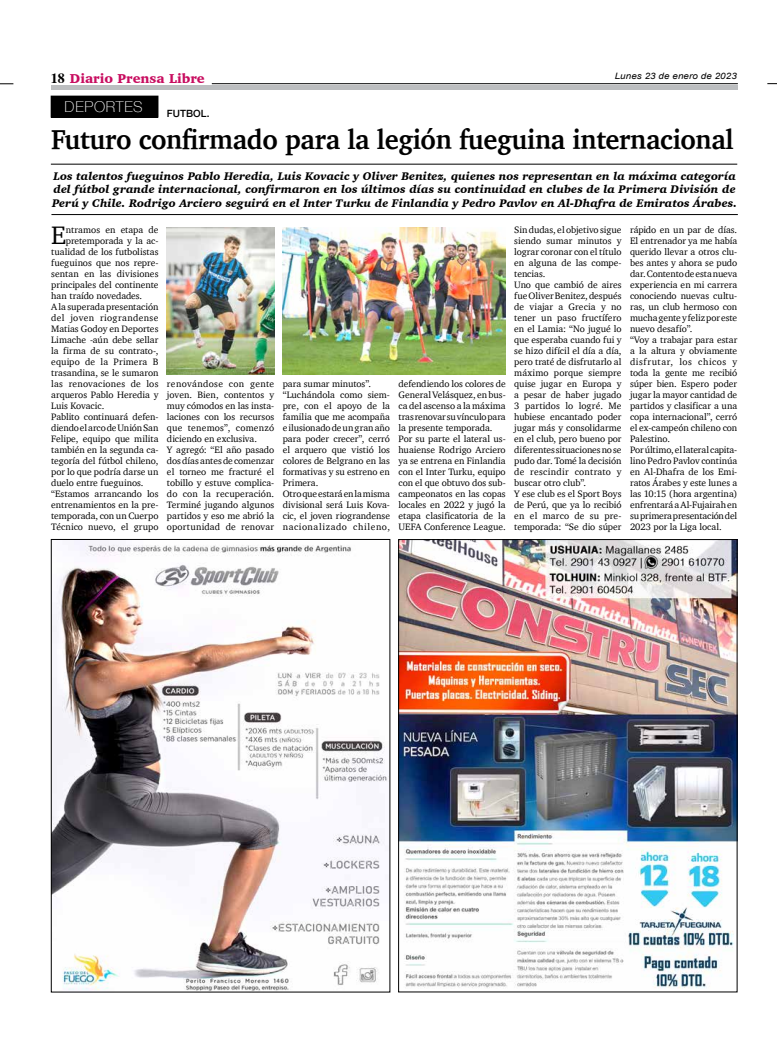
<style>
.page{position:relative;width:777px;height:1063px;background:#fff}
.page>*{position:absolute;margin:0;border:0;box-sizing:border-box;transform-origin:0 0}
.t1{font:700 28px "Charter";letter-spacing:-.01em;color:#000;scale:.95 1}
.t2{font:25.9px "Charter";color:#000}
.t3{font:100 15px "Helvetica Neue";letter-spacing:.045em;color:#fff}
.t4{font:900 13.2px "Charter";color:#c80c5f}
.t5{font:italic 900 11.3px/13.2px "Charter";letter-spacing:.005em;color:#000}
.t6{font:500 10px "Helvetica Neue";letter-spacing:.005em;color:#000}
.t7{font:9.5px/11px "Charter";color:#000}
.t8{font:9.5px "Charter";letter-spacing:.04em;color:#000}
.t9{font:9.5px "Charter";letter-spacing:.02em;color:#000}
.t10{font:italic 8.8px "Arial";letter-spacing:.01em;color:#000;scale:1.11 1}
.s1{font-family:"Times";font-weight:700;font-size:14px;color:#000}
</style>
<div class="page">
<hr style="left:212px;top:83px;width:526px;height:1px;background:#000">
<svg style="left:0;top:84px;width:13px;height:1px"></svg>
<div style="left:51px;top:85px;width:686px;height:5px;background:#bcbec0"></div>
<img style="left:53px;top:541px;width:335px;height:449px">
<div style="left:51px;top:539px;width:339px;height:453px;border:1px solid #000"></div>
<img style="left:400px;top:541px;width:335px;height:448px">
<div style="left:398px;top:539px;width:339px;height:453px;border:1px solid #000"></div>
<div style="left:51px;top:96px;width:107px;height:21px;background:#000"></div>
<hr style="left:51px;top:164px;width:686px;height:1px;background:#000">
<hr style="left:51px;top:214px;width:687px;height:1px;background:#000">
<img style="left:282px;top:228px;width:223px;height:147px">
<img style="left:167px;top:228px;width:107px;height:147px">
<h3 class="t4" style="left:51px;top:70px;width:155px"><span class="s1">18</span> Diario Prensa Libre</h3>
<p class="t10" style="left:615px;top:70px;width:111px">Lunes 23 de enero de 2023</p>
<h3 class="t3" style="left:65px;top:96px;width:80px">DEPORTES</h3>
<p class="t6" style="left:167px;top:105px;width:44px">FUTBOL.</p>
<h1 class="t1" style="left:51px;top:115px;width:720px">Futuro confirmado para la legión fueguina internacional</h1>
<p class="t5" style="left:52px;top:169px;width:686px">Los talentos fueguinos Pablo Heredia, Luis Kovacic y Oliver Benitez, quienes nos representan en la máxima categoría del fútbol grande internacional, confirmaron en los últimos días su continuidad en clubes de la Primera División de<br>Perú y Chile. Rodrigo Arciero seguirá en el Inter Turku de Finlandia y Pedro Pavlov en Al-Dhafra de Emiratos Árabes.</p>
<h2 class="t2" style="left:51px;top:213px;width:16px">E</h2>
<p class="t7" style="left:66px;top:224px;width:94px">ntramos en etapa de</p>
<p class="t7" style="left:514px;top:224px;width:109px">Sin dudas, el objetivo sigue siendo sumar minutos y lograr coronar con el título en alguna de las compe&shy;tencias.<br>Uno que cambió de aires fue Oliver Benitez, después de viajar a Grecia y no tener un paso fructífero en el Lamia: “No jugué lo que esperaba cuando fui y se hizo difícil el día a día, pero traté de disfrutarlo al máximo porque siempre quise jugar en Europa y a pesar de haber jugado<br>3 partidos lo logré. Me hubiese encantado poder jugar más y consolidarme en el club, pero bueno por diferentes situaciones no se pudo dar. Tomé la decisión de rescindir contrato y buscar otro club”.<br>Y ese club es el Sport Boys de Perú, que ya lo recibió en el marco de su pre&shy;temporada: “Se dio súper</p>
<p class="t7" style="left:630px;top:224px;width:109px">rápido en un par de días.<br>El entrenador ya me había querido llevar a otros clu&shy;bes antes y ahora se pudo dar. Contento de esta nueva experiencia en mi carrera conociendo nuevas cultu&shy;ras, un club hermoso con mucha gente y feliz por este nuevo desafío”.<br>“Voy a trabajar para estar a la altura y obviamente disfrutar, los chicos y toda la gente me recibió súper bien. Espero poder jugar la mayor cantidad de partidos y clasificar a una copa internacional”, cerró el ex-campeón chileno con<br>Palestino.<br>Por último, el lateral capita&shy;lino Pedro Pavlov continúa en Al-Dhafra de los Emi&shy;ratos Árabes y este lunes a las 10:15 (hora argentina) enfrentará a Al-Fujairah en su primera presentación del<br>2023 por la Liga local.</p>
<p class="t7" style="left:66px;top:235px;width:94px">pretemporada y la ac-</p>
<p class="t7" style="left:51px;top:246px;width:109px">tualidad de los futbolistas</p>
<p class="t7" style="left:51px;top:257px;width:109px">fueguinos que nos repre-</p>
<p class="t7" style="left:51px;top:268px;width:109px">sentan en las divisiones</p>
<p class="t7" style="left:51px;top:279px;width:109px">principales del continente</p>
<p class="t7" style="left:51px;top:290px;width:93px">han traído novedades.</p>
<p class="t7" style="left:51px;top:301px;width:109px">A la superada presentación</p>
<p class="t8" style="left:51px;top:310px;width:109px">del joven riograndense</p>
<p class="t7" style="left:51px;top:323px;width:109px">Matias Godoy en Deportes</p>
<p class="t7" style="left:51px;top:334px;width:109px">Limache -aún debe sellar</p>
<p class="t7" style="left:51px;top:345px;width:109px">la firma de su contrato-,</p>
<p class="t7" style="left:51px;top:356px;width:109px">equipo de la Primera B</p>
<p class="t7" style="left:51px;top:367px;width:109px">trasandina, se le sumaron</p>
<p class="t9" style="left:51px;top:376px;width:109px">las renovaciones de los</p>
<p class="t7" style="left:51px;top:389px;width:109px">arqueros Pablo Heredia y</p>
<p class="t7" style="left:51px;top:400px;width:55px">Luis Kovacic.</p>
<p class="t7" style="left:51px;top:411px;width:109px">Pablito continuará defen-</p>
<p class="t7" style="left:51px;top:422px;width:109px">diendo el arco de Unión San</p>
<p class="t7" style="left:51px;top:433px;width:109px">Felipe, equipo que milita</p>
<p class="t7" style="left:51px;top:444px;width:109px">también en la segunda ca-</p>
<p class="t7" style="left:51px;top:455px;width:109px">tegoría del fútbol chileno,</p>
<p class="t7" style="left:51px;top:466px;width:109px">por lo que podría darse un</p>
<p class="t7" style="left:51px;top:477px;width:94px">duelo entre fueguinos.</p>
<p class="t7" style="left:51px;top:488px;width:109px">“Estamos arrancando los</p>
<p class="t7" style="left:51px;top:499px;width:109px">entrenamientos en la pre-</p>
<p class="t7" style="left:51px;top:510px;width:109px">temporada, con un Cuerpo</p>
<p class="t7" style="left:51px;top:521px;width:109px">Técnico nuevo, el grupo</p>
<p class="t7" style="left:167px;top:378px;width:109px">renovándose con gente joven. Bien, contentos y muy cómodos en las insta&shy;laciones con los recursos que tenemos”, comenzó diciendo en exclusiva.<br>Y agregó: “El año pasado dos días antes de comenzar el torneo me fracturé el tobillo y estuve complica&shy;do con la recuperación.<br>Terminé jugando algunos partidos y eso me abrió la oportunidad de renovar</p>
<p class="t7" style="left:283px;top:378px;width:109px">para sumar minutos”. “Luchándola como siem&shy;pre, con el apoyo de la familia que me acompaña e ilusionado de un gran año para poder crecer”, cerró el arquero que vistió los colores de Belgrano en las formativas y su estreno en<br>Primera.<br>Otro que estará en la misma divisional será Luis Kova&shy;cic, el joven riograndense nacionalizado chileno,</p>
<p class="t7" style="left:398px;top:378px;width:109px">defendiendo los colores de<br>General Velásquez, en bus&shy;ca del ascenso a la máxima tras renovar su vínculo para la presente temporada.<br>Por su parte el lateral us&shy;huaiense Rodrigo Arciero ya se entrena en Finlandia con el Inter Turku, equipo con el que obtuvo dos sub&shy;campeonatos en las copas locales en 2022 y jugó la etapa clasificatoria de la<br>UEFA Conference League.</p>
</div>
